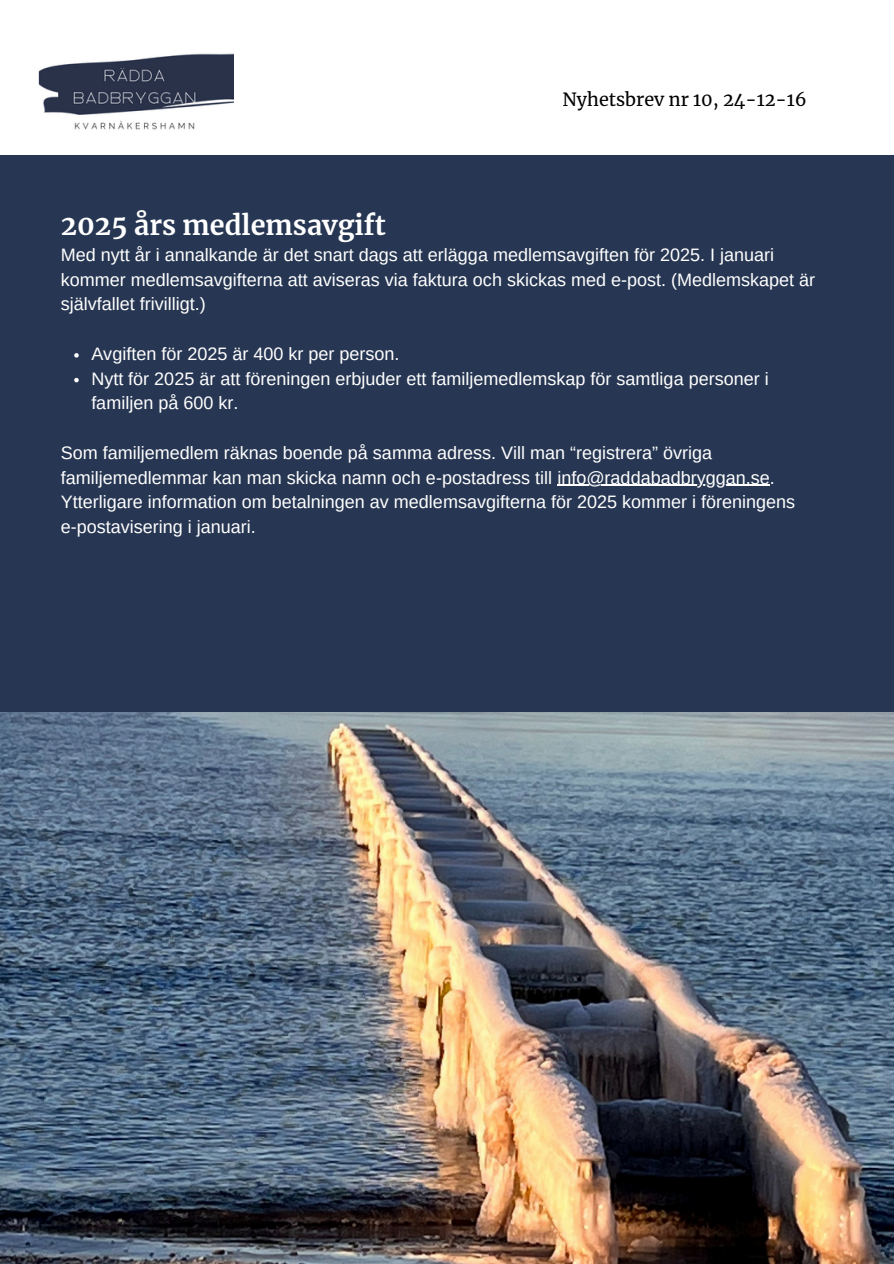
<style>
.page{position:relative;width:894px;height:1264px;background:#fff}
.page>*{position:absolute;margin:0;border:0;box-sizing:border-box;transform-origin:0 0}
.t1{font:700 27px "Merriweather";color:#fff}
.t2{font:18px/24.8px "Arimo";color:#fff}
.t3{font:18px "Merriweather";color:#000}
</style>
<div class="page">
<img style="left:38px;top:53px;width:195px;height:77px">
<div style="left:0;top:155px;width:893px;height:612px;background:#273652"></div>
<img style="left:0;top:712px;width:893px;height:550px">
<svg style="left:74px;top:353px;width:5px;height:4px"></svg>
<svg style="left:74px;top:378px;width:5px;height:4px"></svg>
<hr style="left:557px;top:485px;width:212px;height:1px;background:#fff">
<p class="t3" style="left:562px;top:88px;width:245px">Nyhetsbrev nr 10, 24-12-16</p>
<h1 class="t1" style="left:61px;top:208px;width:326px">2025 års medlemsavgift</h1>
<h1 class="t2" style="left:61px;top:242px;width:755px">Med nytt år i annalkande är det snart dags att erlägga medlemsavgiften för 2025. I januari kommer medlemsavgifterna att aviseras via faktura och skickas med e-post. (Medlemskapet är självfallet frivilligt.)</h1>
<h1 class="t2" style="left:91px;top:341px;width:309px">Avgiften för 2025 är 400 kr per person.</h1>
<p class="t2" style="left:91px;top:366px;width:678px">Nytt för 2025 är att föreningen erbjuder ett familjemedlemskap för samtliga personer i familjen på 600 kr.</p>
<p class="t2" style="left:61px;top:440px;width:715px">Som familjemedlem räknas boende på samma adress. Vill man “registrera” övriga familjemedlemmar kan man skicka namn och e-postadress till info@raddabadbryggan.se.</p>
<h1 class="t2" style="left:61px;top:490px;width:735px">Ytterligare information om betalningen av medlemsavgifterna för 2025 kommer i föreningens e-postavisering i januari.</h1>
</div>
